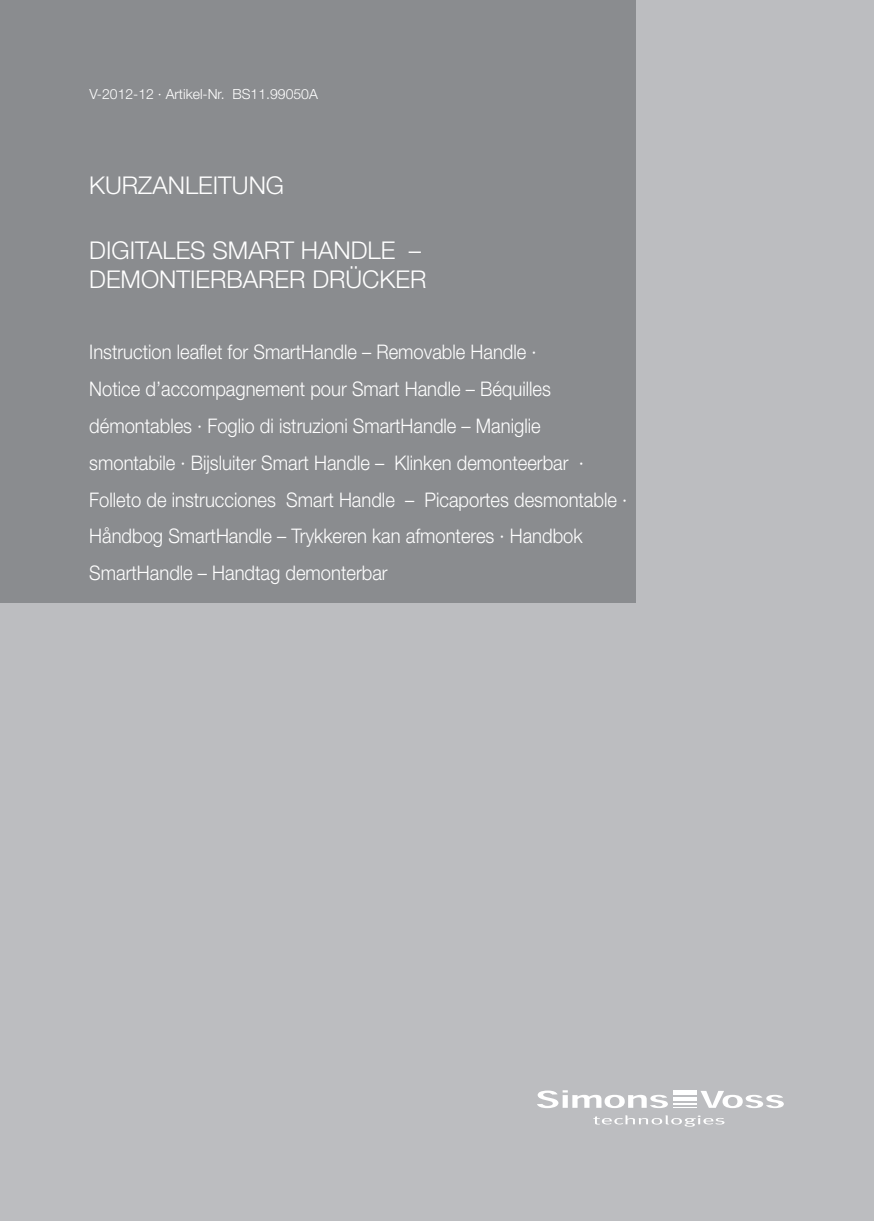
<style>
.page{position:relative;width:874px;height:1221px;background:#fff}
.page>*{position:absolute;margin:0;border:0;box-sizing:border-box;transform-origin:0 0}
.t1{font:300 24.5px/29.4px "Helvetica Neue LT Std";color:#fff}
.t2{font:300 20.12px/36.8px "Helvetica Neue LT Std";color:#fff;scale:.91 1}
.t3{font:300 14px "Helvetica Neue LT Std";color:#fff}
</style>
<div class="page">
<div style="left:0;top:0;width:873px;height:1220px;background:#bcbdc0"></div>
<div style="left:0;top:0;width:635px;height:602px;background:#8a8c8f"></div>
<svg style="left:593px;top:1115px;width:131px;height:11px"></svg>
<svg style="left:537px;top:1090px;width:246px;height:18px"></svg>
<hr style="left:672px;top:1097px;width:23px;height:3px;background:#fff">
<hr style="left:672px;top:1102px;width:23px;height:2px;background:#fff">
<p class="t3" style="left:89px;top:86px;width:230px">V-2012-12 · Artikel-Nr. BS 11.99050A</p>
<p class="t1" style="left:89px;top:170px;width:196px">Kurzanleitung</p>
<p class="t1" style="left:89px;top:234px;width:338px">Digitales Smart Handle –<br>Demontierbarer Drücker</p>
<p class="t2" style="left:89px;top:333px;width:592px">Instruction leaflet for SmartHandle – Removable Handle ·<br>Notice d’accompagnement pour Smart Handle – Béquilles démontables · Foglio di istruzioni SmartHandle – Maniglie smontabile · Bijsluiter Smart Handle – Klinken demonteerbar · Folleto de instrucciones Smart Handle – Picaportes desmontable · Håndbog SmartHandle – Trykkeren kan afmonteres · Handbok SmartHandle – Handtag demonterbar</p>
</div>
